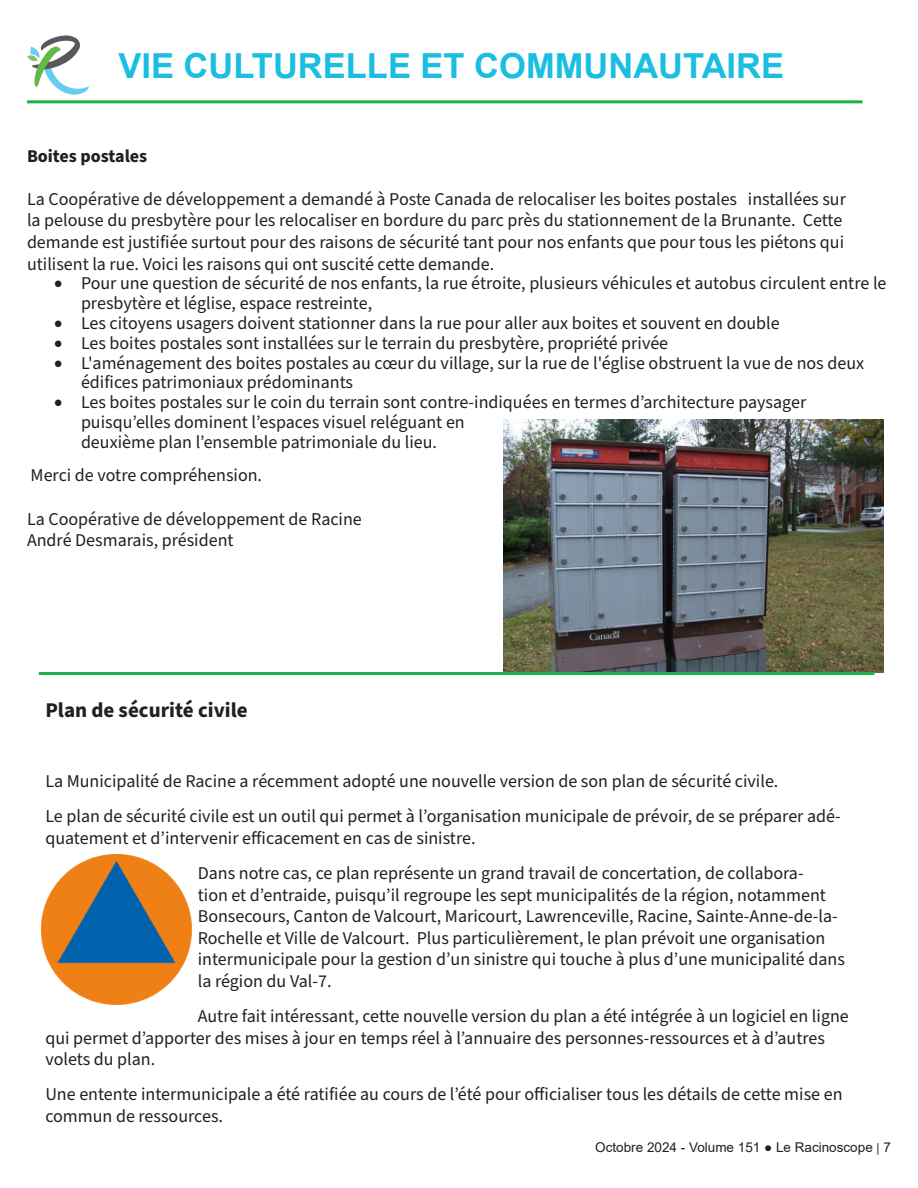
<style>
.page{position:relative;width:918px;height:1188px;background:#fff}
.page>*{position:absolute;margin:0;border:0;box-sizing:border-box;transform-origin:0 0}
.Texte_d_introduction{font:700 34.5px "Arial";color:#1abee1}
.Texte_d_introduction-2{font:700 21px "Source Sans Pro";color:#231f20}
.Texte_d_introduction-3{font:18px/21.6px "Source Sans Pro";color:#231f20}
.t1{font:700 18px "Source Sans Pro";color:#231f20}
.t2{font:13.5px "Arial";color:#231f20}
.s1{font-size:12px}
</style>
<div class="page">
<img style="left:503px;top:419px;width:381px;height:253px">
<svg style="left:27px;top:35px;width:62px;height:60px"></svg>
<hr style="left:27px;top:100px;width:836px;height:3px;background:#1eb14b">
<hr style="left:39px;top:672px;width:835px;height:3px;background:#1eb14b">
<img style="left:41px;top:854px;width:150px;height:150px">
<p class="Texte_d_introduction" style="left:118px;top:42px;width:667px">VIE CULTURELLE ET COMMUNAUTAIRE</p>
<p class="t1" style="left:27px;top:143px;width:122px">Boites postales</p>
<p class="Texte_d_introduction-3" style="left:27px;top:189px;width:821px">La Coopérative de développement a demandé à Poste Canada de relocaliser les boites postales installées sur la pelouse du presbytère pour les relocaliser en bordure du parc près du stationnement de la Brunante. Cette demande est justifiée surtout pour des raisons de sécurité tant pour nos enfants que pour tous les piétons qui utilisent la rue. Voici les raisons qui ont suscité cette demande.</p>
<p class="Texte_d_introduction-3" style="left:81px;top:274px;width:807px;line-height:19.8px;text-indent:-27px">• Pour une question de sécurité de nos enfants, la rue étroite, plusieurs véhicules et autobus circulent entre le presbytère et léglise, espace restreinte,</p>
<p class="Texte_d_introduction-3" style="left:54px;top:313px;width:727px">• Les citoyens usagers doivent stationner dans la rue pour aller aux boites et souvent en double</p>
<p class="Texte_d_introduction-3" style="left:54px;top:333px;width:616px">• Les boites postales sont installées sur le terrain du presbytère, propriété privée</p>
<p class="Texte_d_introduction-3" style="left:81px;top:353px;width:785px;line-height:19.8px;text-indent:-27px">• L'aménagement des boites postales au cœur du village, sur la rue de l'église obstruent la vue de nos deux édifices patrimoniaux prédominants</p>
<p class="Texte_d_introduction-3" style="left:81px;top:393px;width:727px;line-height:19.8px;text-indent:-27px">• Les boites postales sur le coin du terrain sont contre-indiquées en termes d’architecture paysager puisqu’elles dominent l’espaces visuel reléguant en<br>deuxième plan l’ensemble patrimoniale du lieu.</p>
<p class="Texte_d_introduction-3" style="left:31px;top:465px;width:233px">Merci de votre compréhension.</p>
<p class="Texte_d_introduction-3" style="left:27px;top:508px;width:336px">La Coopérative de développement de Racine</p>
<p class="Texte_d_introduction-3" style="left:27px;top:530px;width:208px">André Desmarais, président</p>
<p class="Texte_d_introduction-2" style="left:45px;top:696px;width:204px">Plan de sécurité civile</p>
<p class="Texte_d_introduction-3" style="left:45px;top:771px;width:735px">La Municipalité de Racine a récemment adopté une nouvelle version de son plan de sécurité civile.</p>
<p class="Texte_d_introduction-3" style="left:45px;top:806px;width:797px">Le plan de sécurité civile est un outil qui permet à l’organisation municipale de prévoir, de se préparer adé&shy;quatement et d’intervenir efficacement en cas de sinistre.</p>
<p class="Texte_d_introduction-3" style="left:198px;top:863px;width:649px">Dans notre cas, ce plan représente un grand travail de concertation, de collabora-<br>tion et d’entraide, puisqu’il regroupe les sept municipalités de la région, notamment Bonsecours, Canton de Valcourt, Maricourt, Lawrenceville, Racine, Sainte-Anne-de-la-Rochelle et Ville de Valcourt. Plus particulièrement, le plan prévoit une organisation intermunicipale pour la gestion d’un sinistre qui touche à plus d’une municipalité dans la région du Val-7.</p>
<p class="Texte_d_introduction-3" style="left:45px;top:1006px;width:805px;text-indent:152px">Autre fait intéressant, cette nouvelle version du plan a été intégrée à un logiciel en ligne qui permet d’apporter des mises à jour en temps réel à l’annuaire des personnes-ressources et à d’autres volets du plan.</p>
<p class="Texte_d_introduction-3" style="left:45px;top:1084px;width:799px">Une entente intermunicipale a été ratifiée au cours de l’été pour officialiser tous les détails de cette mise en commun de ressources.</p>
<p class="t2" style="left:595px;top:1138px;width:297px">Octobre 2024 - Volume 151 ● Le Racinoscope <span class="s1">|</span> 7</p>
</div>
